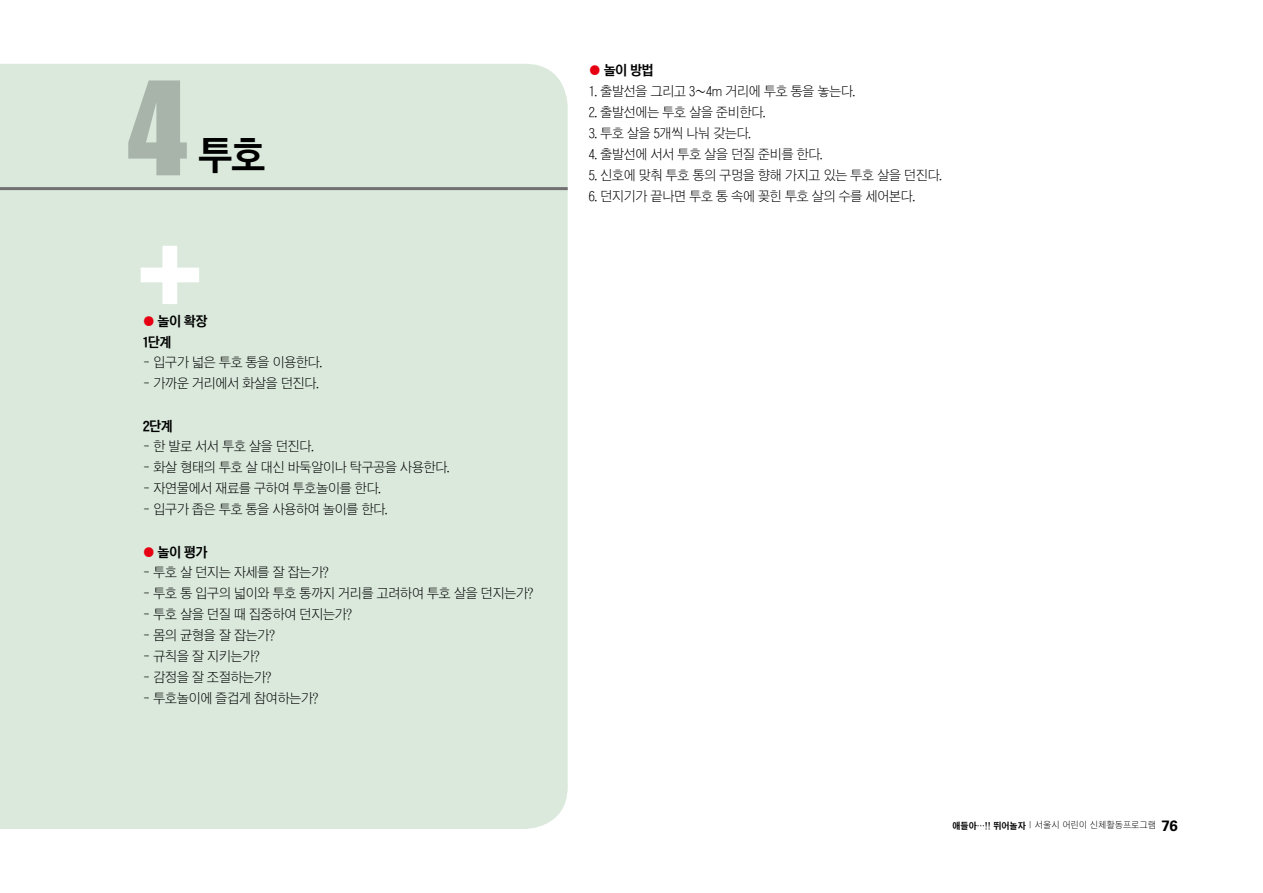
<style>
.page{position:relative;width:1263px;height:893px;background:#fff}
.page>*{position:absolute;margin:0;border:0;box-sizing:border-box;transform-origin:0 0}
.t1{font:120px "Impact";color:#a8b4aa}
.t2{font:39px "Csn Kg";color:#000}
.t3{font:13.5px "Cs Sg";letter-spacing:-.05em;color:#000}
.t4{font:13.5px/21px "Csn Kg";letter-spacing:-.05em;color:#000}
.t5{font:9px "Cs Sg";color:#000}
.s1{color:#e60012}
.s2{font-family:"Csn Kg"}
.s3{font-family:"Univers LT";font-weight:700;font-size:15px}
</style>
<div class="page">
<div style="left:0;top:64px;width:568px;height:765px;background:#dae9dc"></div>
<hr style="left:0;top:187px;width:568px;height:3px;background:#727171">
<svg style="left:141px;top:246px;width:58px;height:58px"></svg>
<h1 class="t1" style="left:128px;top:35px;width:61px">4</h1>
<h2 class="t2" style="left:198px;top:136px;width:70px">투호</h2>
<p class="t4" style="left:143px;top:311px;width:66px"><span class="s1">●</span> 놀이 확장<br>1단계</p>
<p class="t3" style="left:143px;top:356px;width:181px">- 입구가 넓은 투호 통을 이용한다.</p>
<p class="t3" style="left:143px;top:377px;width:178px">- 가까운 거리에서 화살을 던진다.</p>
<p class="t4" style="left:143px;top:416px;width:32px">2단계</p>
<p class="t3" style="left:143px;top:440px;width:173px">- 한 발로 서서 투호 살을 던진다.</p>
<p class="t3" style="left:143px;top:461px;width:308px">- 화살 형태의 투호 살 대신 바둑알이나 탁구공을 사용한다.</p>
<p class="t3" style="left:143px;top:482px;width:240px">- 자연물에서 재료를 구하여 투호놀이를 한다.</p>
<p class="t3" style="left:143px;top:503px;width:246px">- 입구가 좁은 투호 통을 사용하여 놀이를 한다.</p>
<p class="t4" style="left:143px;top:542px;width:66px"><span class="s1">●</span> 놀이 평가</p>
<p class="t3" style="left:143px;top:566px;width:188px">- 투호 살 던지는 자세를 잘 잡는가?</p>
<p class="t3" style="left:143px;top:587px;width:392px">- 투호 통 입구의 넓이와 투호 통까지 거리를 고려하여 투호 살을 던지는가?</p>
<p class="t3" style="left:143px;top:608px;width:211px">- 투호 살을 던질 때 집중하여 던지는가?</p>
<p class="t3" style="left:143px;top:629px;width:134px">- 몸의 균형을 잘 잡는가?</p>
<p class="t3" style="left:143px;top:650px;width:119px">- 규칙을 잘 지키는가?</p>
<p class="t3" style="left:143px;top:671px;width:130px">- 감정을 잘 조절하는가?</p>
<p class="t3" style="left:143px;top:692px;width:177px">- 투호놀이에 즐겁게 참여하는가?</p>
<p class="t4" style="left:589px;top:60px;width:66px"><span class="s1">●</span> 놀이 방법</p>
<p class="t3" style="left:589px;top:84px;width:268px">1. 출발선을 그리고 3∼4m 거리에 투호 통을 놓는다.</p>
<p class="t3" style="left:589px;top:105px;width:178px">2. 출발선에는 투호 살을 준비한다.</p>
<p class="t3" style="left:589px;top:126px;width:164px">3. 투호 살을 5개씩 나눠 갖는다.</p>
<p class="t3" style="left:589px;top:147px;width:235px">4. 출발선에 서서 투호 살을 던질 준비를 한다.</p>
<p class="t3" style="left:589px;top:168px;width:355px">5. 신호에 맞춰 투호 통의 구멍을 향해 가지고 있는 투호 살을 던진다.</p>
<p class="t3" style="left:589px;top:189px;width:328px">6. 던지기가 끝나면 투호 통 속에 꽂힌 투호 살의 수를 세어본다.</p>
<p class="t5" style="left:952px;top:820px;width:227px"><span class="s2">애들아…!! 뛰어놀자</span> | 서울시 어린이 신체활동프로그램 <span class="s3">76</span></p>
</div>
